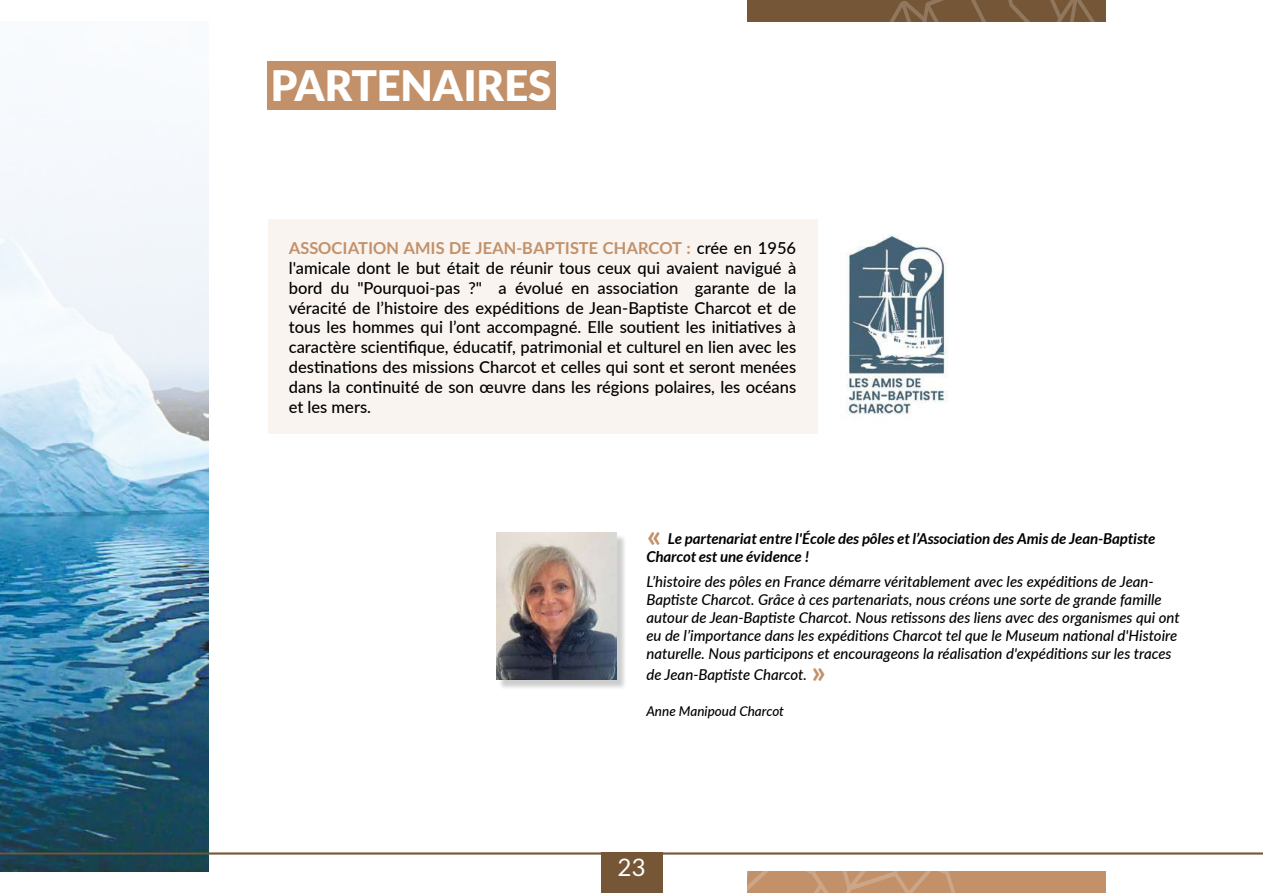
<style>
.page{position:relative;width:1263px;height:893px;background:#fff}
.page>*{position:absolute;margin:0;border:0;box-sizing:border-box;transform-origin:0 0}
.t1{font:900 42px "Lato";color:#fff}
.t2{font:24px "Lato";color:#fff}
.t3{font:500 16.5px/19.8px "Lato";color:#000;text-align:justify}
.t4{font:italic 500 15px/18px "Lato";color:#000}
.t5{font:italic 700 15px/18px "Lato";color:#000}
.t6{font:italic 500 13.5px "Lato";color:#000}
.s1{font-weight:700;color:#c2916a}
.s2{font-style:normal;font-size:31.5px;color:#c2916a}
.s3{font-weight:700;font-style:normal;font-size:31.5px;color:#c2916a}
</style>
<div class="page">
<div style="left:747px;top:0;width:359px;height:21px;background:#755737"></div>
<svg style="left:890px;top:0;width:204px;height:21px"></svg>
<div style="left:747px;top:872px;width:359px;height:21px;background:#c2916a"></div>
<svg style="left:747px;top:872px;width:208px;height:21px"></svg>
<img style="left:0;top:555px;width:209px;height:317px">
<svg style="left:0;top:135px;width:209px;height:420px;fill:#eff5fa"></svg>
<div style="left:601px;top:853px;width:61px;height:40px;background:#755737"></div>
<hr style="left:0;top:853px;width:1263px;height:1px;background:#755737">
<div style="left:267px;top:61px;width:289px;height:49px;background:#c2916a"></div>
<div style="left:498px;top:534px;width:129px;height:156px;background:#000;opacity:.2"></div>
<img style="left:496px;top:532px;width:121px;height:148px">
<div style="left:268px;top:220px;width:549px;height:214px;background:#f9f4f0"></div>
<img style="left:846px;top:234px;width:102px;height:181px">
<h1 class="t1" style="left:271px;top:61px;width:282px">PARTENAIRES</h1>
<p class="t3" style="left:289px;top:238px;width:509px"><span class="s1">ASSOCIATION AMIS DE JEAN-BAPTISTE CHARCOT :</span> crée en 1956 l'amicale dont le but était de réunir tous ceux qui avaient navigué à bord du "Pourquoi-pas ?" a évolué en association garante de la véracité de l’histoire des expéditions de Jean-Baptiste Charcot et de tous les hommes qui l’ont accompagné. Elle soutient les initiatives à caractère scientifique, éducatif, patrimonial et culturel en lien avec les destinations des missions Charcot et celles qui sont et seront menées dans la continuité de son œuvre dans les régions polaires, les océans et les mers.</p>
<p class="t5" style="left:646px;top:530px;width:510px"><span class="s2">«</span> Le partenariat entre l'École des pôles et l’Association des Amis de Jean-Baptiste<br>Charcot est une évidence !</p>
<p class="t4" style="left:646px;top:571px;width:535px">L’histoire des pôles en France démarre véritablement avec les expéditions de Jean-Baptiste Charcot. Grâce à ces partenariats, nous créons une sorte de grande famille autour de Jean-Baptiste Charcot. Nous retissons des liens avec des organismes qui ont eu de l’importance dans les expéditions Charcot tel que le Museum national d'Histoire naturelle. Nous participons et encourageons la réalisation d'expéditions sur les traces</p>
<p class="t4" style="left:646px;top:665px;width:182px">de Jean-Baptiste Charcot. <span class="s3">»</span></p>
<p class="t6" style="left:646px;top:701px;width:139px">Anne Manipoud Charcot</p>
<h2 class="t2" style="left:617px;top:854px;width:29px">23</h2>
</div>
